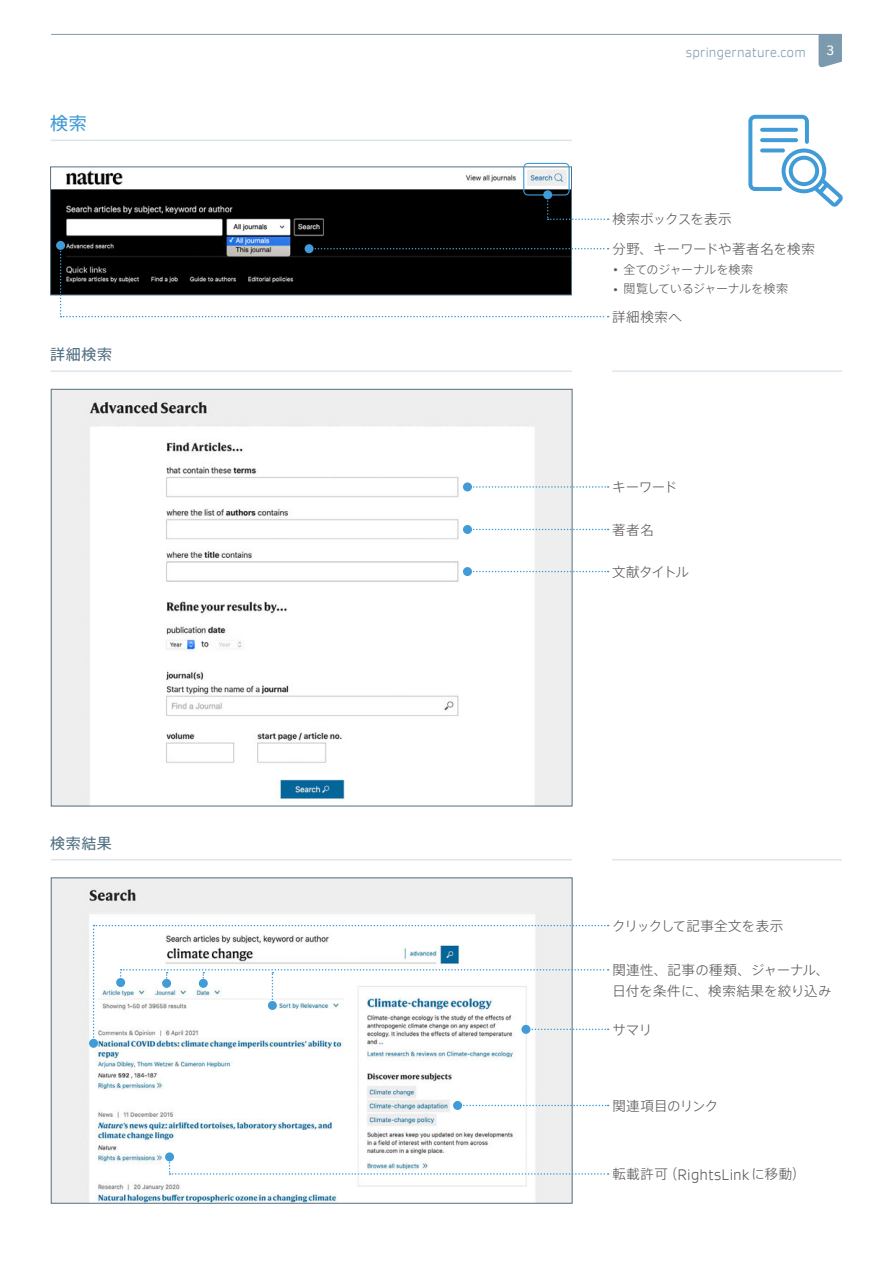
<style>
.page{position:relative;width:893px;height:1263px;background:#fff}
.page>*{position:absolute;margin:0;border:0;box-sizing:border-box;transform-origin:0 0}
.t1{font:18px "Axis Basic Pro N R";color:#409bd6}
.t2{font:15px "Axis Basic Pro N R";letter-spacing:.04em;color:#537183}
.sn__A4_IN_head_two{font:300 14.4px "Daytona Pro";letter-spacing:.02em;color:#595757}
.sn__A4_IN_head_two-2{font:13.5px "Axis Basic Pro N L";letter-spacing:.005em;color:#595757}
.sn__A4_IN_head_two-3{font:13.5px "Axis Basic Pro N L";letter-spacing:.025em;color:#595757}
.sn__A4_IN_head_two-4{font:13.5px "Axis Basic Pro N L";letter-spacing:-.025em;color:#595757}
.sn__A4_IN_head_two-5{font:13.5px "Axis Basic Pro N L";letter-spacing:-.03em;color:#595757}
.t3{font:300 12.75px "Daytona Pro";letter-spacing:.025em;color:#7b9aae}
.t4{font:12.75px "Daytona Pro";color:#fff}
.sn__A4_IN_head_two-6{font:12px "Axis Basic Pro N L";letter-spacing:-.015em;color:#595757}
.s1{font-family:"Daytona Pro";font-weight:300;font-size:12.9px}
.s2{font-family:"Axis Basic Pro N L";font-weight:400;font-size:13.5px}
</style>
<div class="page">
<svg style="left:819px;top:35px;width:23px;height:33px"></svg>
<hr style="left:51px;top:34px;width:791px;height:1px;background:#7b9aae">
<img style="left:52px;top:170px;width:518px;height:123px">
<img style="left:53px;top:391px;width:517px;height:413px">
<img style="left:53px;top:880px;width:517px;height:321px">
<hr style="left:51px;top:140px;width:521px;height:1px;background:#dce5ea">
<hr style="left:51px;top:370px;width:521px;height:2px;background:#dce5ea">
<hr style="left:51px;top:859px;width:521px;height:1px;background:#dce5ea">
<svg style="left:547px;top:194px;width:62px;height:26px"></svg>
<div style="left:543px;top:190px;width:9px;height:9px;background:#409bd6;border-radius:50%"></div>
<svg style="left:472px;top:486px;width:137px;height:2px"></svg>
<div style="left:463px;top:482px;width:9px;height:9px;background:#409bd6;border-radius:50%"></div>
<svg style="left:472px;top:529px;width:137px;height:1px"></svg>
<div style="left:463px;top:525px;width:9px;height:9px;background:#409bd6;border-radius:50%"></div>
<svg style="left:472px;top:571px;width:137px;height:1px"></svg>
<div style="left:463px;top:567px;width:9px;height:9px;background:#409bd6;border-radius:50%"></div>
<svg style="left:462px;top:1105px;width:147px;height:1px"></svg>
<div style="left:453px;top:1101px;width:9px;height:9px;background:#409bd6;border-radius:50%"></div>
<svg style="left:169px;top:1156px;width:440px;height:19px"></svg>
<div style="left:165px;top:1152px;width:9px;height:9px;background:#409bd6;border-radius:50%"></div>
<div style="left:89px;top:1039px;width:9px;height:9px;background:#409bd6;border-radius:50%"></div>
<svg style="left:60px;top:245px;width:549px;height:72px"></svg>
<div style="left:56px;top:241px;width:9px;height:9px;background:#409bd6;border-radius:50%"></div>
<svg style="left:748px;top:115px;width:95px;height:92px"></svg>
<div style="left:523px;top:163px;width:47px;height:33px;border:1px solid #409bd6;border-radius:4px"></div>
<svg style="left:93px;top:925px;width:516px;height:119px"></svg>
<div style="left:268px;top:1001px;width:9px;height:9px;background:#409bd6;border-radius:50%"></div>
<hr style="left:612px;top:859px;width:230px;height:1px;background:#dce5ea">
<hr style="left:612px;top:370px;width:230px;height:2px;background:#dce5ea">
<p class="t1" style="left:50px;top:110px;width:38px">検索</p>
<p class="t2" style="left:50px;top:344px;width:63px">詳細検索</p>
<p class="t2" style="left:50px;top:832px;width:63px">検索結果</p>
<p class="t3" style="left:686px;top:44px;width:121px">springernature.com</p>
<p class="t4" style="left:826px;top:42px;width:9px">3</p>
<p class="sn__A4_IN_head_two-4" style="left:612px;top:209px;width:121px">検索ボックスを表示</p>
<p class="sn__A4_IN_head_two-2" style="left:612px;top:239px;width:204px">分野、キーワードや著者名を検索</p>
<p class="sn__A4_IN_head_two-6" style="left:612px;top:260px;width:142px"><span class="s1">•</span> 全てのジャーナルを検索</p>
<p class="sn__A4_IN_head_two-6" style="left:612px;top:280px;width:177px"><span class="s1">•</span> 閲覧しているジャーナルを検索</p>
<p class="sn__A4_IN_head_two-2" style="left:612px;top:307px;width:72px">詳細検索へ</p>
<p class="sn__A4_IN_head_two-2" style="left:612px;top:477px;width:67px">キーワード</p>
<p class="sn__A4_IN_head_two-2" style="left:612px;top:520px;width:43px">著者名</p>
<p class="sn__A4_IN_head_two-2" style="left:612px;top:562px;width:78px">文献タイトル</p>
<p class="sn__A4_IN_head_two-2" style="left:612px;top:916px;width:172px">クリックして記事全文を表示</p>
<p class="sn__A4_IN_head_two-3" style="left:612px;top:960px;width:219px">関連性、記事の種類、ジャーナル、</p>
<p class="sn__A4_IN_head_two-2" style="left:612px;top:981px;width:221px">日付を条件に、検索結果を絞り込み</p>
<p class="sn__A4_IN_head_two-2" style="left:612px;top:1020px;width:41px">サマリ</p>
<p class="sn__A4_IN_head_two-5" style="left:612px;top:1096px;width:108px">関連項目のリンク</p>
<p class="sn__A4_IN_head_two" style="left:612px;top:1165px;width:195px"><span class="s2">転載許可（</span>RightsLink<span class="s2">に移動）</span></p>
</div>
